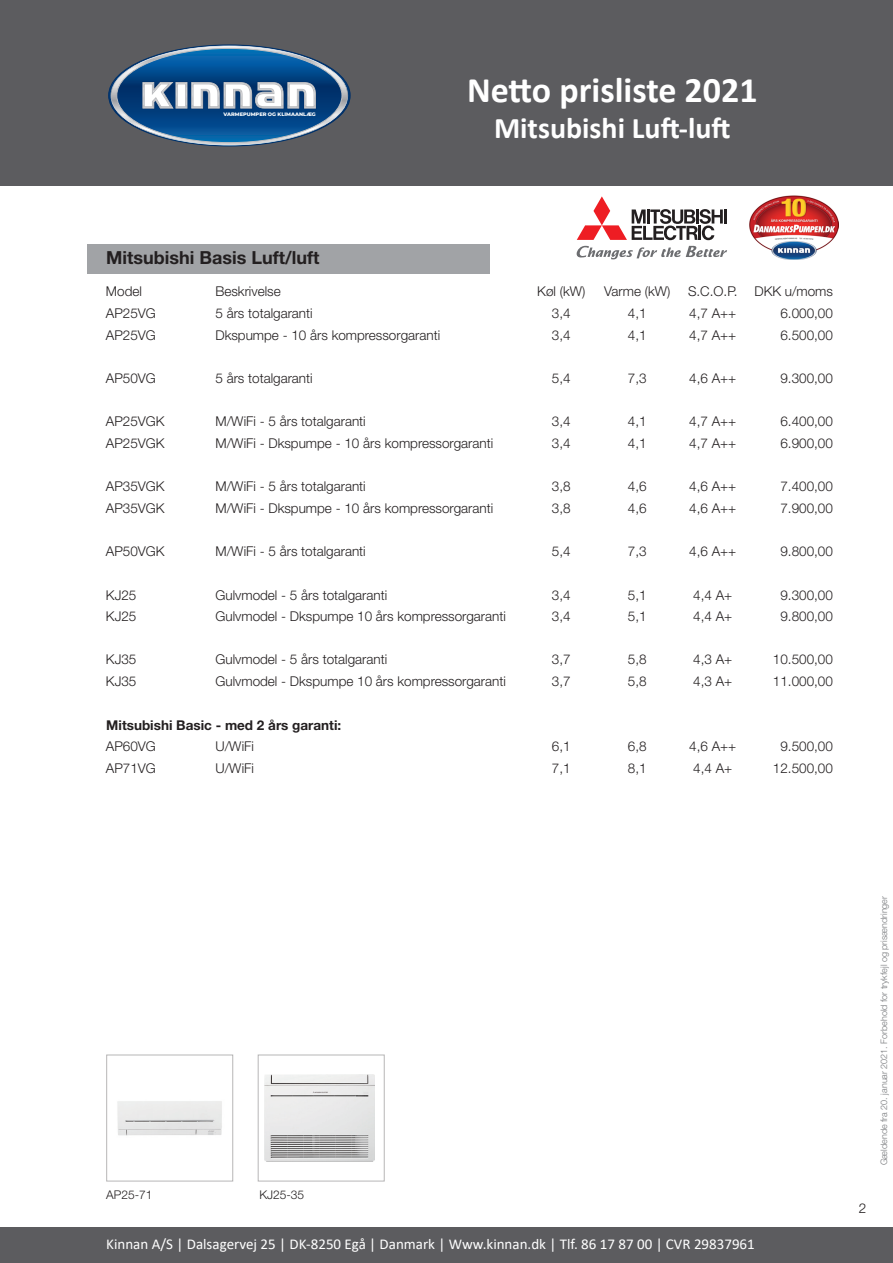
<style>
.page{position:relative;width:893px;height:1263px;background:#fff}
.page>*{position:absolute;margin:0;border:0;box-sizing:border-box;transform-origin:0 0}
.t1{font:700 36px "Calibri";color:#fff}
.t2{font:700 30px "Calibri";color:#fff}
.Paragraph_Style_1{font:700 18px "Helvetica Neue LT Std";color:#231f20}
.t3{font:15px "Calibri";color:#fff}
.Prisliste_tabel{font:300 13.5px "Helvetica Neue LT Std";color:#231f20}
.Pris{font:300 13.5px "Helvetica Neue LT Std";color:#231f20}
.Tabel_produkt{font:700 13.5px "Helvetica Neue LT Std";color:#231f20}
.Produktbillede_tekst{font:300 12px "Helvetica Neue LT Std";color:#231f20}
.t4{font:300 9px "Helvetica Neue LT Std";color:#76787b}
.t5{font:800 5.1px "Montserrat";color:#fff}
</style>
<div class="page">
<div style="left:0;top:0;width:893px;height:186px;background:#5c5c5f"></div>
<svg style="left:109px;top:45px;width:241px;height:101px"></svg>
<div style="left:0;top:1227px;width:893px;height:36px;background:#5c5c5f"></div>
<div style="left:87px;top:244px;width:403px;height:30px;background:#a1a3a6"></div>
<svg style="left:577px;top:246px;width:150px;height:13px"></svg>
<hr style="left:724px;top:209px;width:3px;height:15px;background:#231f20">
<svg style="left:577px;top:196px;width:146px;height:44px"></svg>
<img style="left:750px;top:195px;width:89px;height:64px">
<img style="left:117px;top:1101px;width:105px;height:35px">
<img style="left:265px;top:1074px;width:109px;height:87px">
<p class="t5" style="left:224px;top:111px;width:94px">VARMEPUMPER OG KLIMAANLÆG</p>
<h1 class="t1" style="left:467px;top:64px;width:292px">Netto prisliste 2021</h1>
<h2 class="t2" style="left:494px;top:106px;width:238px">Mitsubishi Luft-luft</h2>
<p class="Paragraph_Style_1" style="left:106px;top:246px;width:215px">Mitsubishi Basis Luft/luft</p>
<p class="Prisliste_tabel" style="left:106px;top:283px;width:38px">Model</p>
<p class="Prisliste_tabel" style="left:215px;top:283px;width:67px">Beskrivelse</p>
<p class="Prisliste_tabel" style="left:537px;top:283px;width:50px">Køl (kW)</p>
<p class="Prisliste_tabel" style="left:604px;top:283px;width:68px">Varme (kW)</p>
<p class="Prisliste_tabel" style="left:688px;top:283px;width:51px">S.C.O.P.</p>
<p class="Pris" style="left:754px;top:283px;width:80px">DKK u/moms</p>
<p class="Prisliste_tabel" style="left:106px;top:305px;width:52px">AP25VG</p>
<p class="Prisliste_tabel" style="left:215px;top:305px;width:99px">5 års totalgaranti</p>
<p class="Prisliste_tabel" style="left:552px;top:305px;width:20px">3,4</p>
<p class="Prisliste_tabel" style="left:628px;top:305px;width:20px">4,1</p>
<p class="Prisliste_tabel" style="left:689px;top:305px;width:49px">4,7 A++</p>
<p class="Pris" style="left:780px;top:305px;width:54px">6.000,00</p>
<p class="Prisliste_tabel" style="left:106px;top:326px;width:52px">AP25VG</p>
<p class="Prisliste_tabel" style="left:215px;top:326px;width:226px">Dkspumpe - 10 års kompressorgaranti</p>
<p class="Prisliste_tabel" style="left:552px;top:326px;width:20px">3,4</p>
<p class="Prisliste_tabel" style="left:628px;top:326px;width:20px">4,1</p>
<p class="Prisliste_tabel" style="left:689px;top:326px;width:49px">4,7 A++</p>
<p class="Pris" style="left:780px;top:326px;width:54px">6.500,00</p>
<p class="Prisliste_tabel" style="left:106px;top:370px;width:52px">AP50VG</p>
<p class="Prisliste_tabel" style="left:215px;top:370px;width:99px">5 års totalgaranti</p>
<p class="Prisliste_tabel" style="left:552px;top:370px;width:20px">5,4</p>
<p class="Prisliste_tabel" style="left:628px;top:370px;width:20px">7,3</p>
<p class="Prisliste_tabel" style="left:689px;top:370px;width:49px">4,6 A++</p>
<p class="Pris" style="left:780px;top:370px;width:54px">9.300,00</p>
<p class="Prisliste_tabel" style="left:106px;top:413px;width:60px">AP25VGK</p>
<p class="Prisliste_tabel" style="left:215px;top:413px;width:152px">M/WiFi - 5 års totalgaranti</p>
<p class="Prisliste_tabel" style="left:552px;top:413px;width:20px">3,4</p>
<p class="Prisliste_tabel" style="left:628px;top:413px;width:20px">4,1</p>
<p class="Prisliste_tabel" style="left:689px;top:413px;width:49px">4,7 A++</p>
<p class="Pris" style="left:780px;top:413px;width:54px">6.400,00</p>
<p class="Prisliste_tabel" style="left:106px;top:435px;width:60px">AP25VGK</p>
<p class="Prisliste_tabel" style="left:215px;top:435px;width:279px">M/WiFi - Dkspumpe - 10 års kompressorgaranti</p>
<p class="Prisliste_tabel" style="left:552px;top:435px;width:20px">3,4</p>
<p class="Prisliste_tabel" style="left:628px;top:435px;width:20px">4,1</p>
<p class="Prisliste_tabel" style="left:689px;top:435px;width:49px">4,7 A++</p>
<p class="Pris" style="left:780px;top:435px;width:54px">6.900,00</p>
<p class="Prisliste_tabel" style="left:106px;top:478px;width:60px">AP35VGK</p>
<p class="Prisliste_tabel" style="left:215px;top:478px;width:152px">M/WiFi - 5 års totalgaranti</p>
<p class="Prisliste_tabel" style="left:552px;top:478px;width:20px">3,8</p>
<p class="Prisliste_tabel" style="left:628px;top:478px;width:20px">4,6</p>
<p class="Prisliste_tabel" style="left:689px;top:478px;width:49px">4,6 A++</p>
<p class="Pris" style="left:780px;top:478px;width:54px">7.400,00</p>
<p class="Prisliste_tabel" style="left:106px;top:500px;width:60px">AP35VGK</p>
<p class="Prisliste_tabel" style="left:215px;top:500px;width:279px">M/WiFi - Dkspumpe - 10 års kompressorgaranti</p>
<p class="Prisliste_tabel" style="left:552px;top:500px;width:20px">3,8</p>
<p class="Prisliste_tabel" style="left:628px;top:500px;width:20px">4,6</p>
<p class="Prisliste_tabel" style="left:689px;top:500px;width:49px">4,6 A++</p>
<p class="Pris" style="left:780px;top:500px;width:54px">7.900,00</p>
<p class="Prisliste_tabel" style="left:106px;top:543px;width:60px">AP50VGK</p>
<p class="Prisliste_tabel" style="left:215px;top:543px;width:152px">M/WiFi - 5 års totalgaranti</p>
<p class="Prisliste_tabel" style="left:552px;top:543px;width:20px">5,4</p>
<p class="Prisliste_tabel" style="left:628px;top:543px;width:20px">7,3</p>
<p class="Prisliste_tabel" style="left:689px;top:543px;width:49px">4,6 A++</p>
<p class="Pris" style="left:780px;top:543px;width:54px">9.800,00</p>
<p class="Prisliste_tabel" style="left:106px;top:586px;width:32px">KJ25</p>
<p class="Prisliste_tabel" style="left:215px;top:586px;width:173px">Gulvmodel - 5 års totalgaranti</p>
<p class="Prisliste_tabel" style="left:552px;top:586px;width:20px">3,4</p>
<p class="Prisliste_tabel" style="left:628px;top:586px;width:20px">5,1</p>
<p class="Prisliste_tabel" style="left:693px;top:586px;width:41px">4,4 A+</p>
<p class="Pris" style="left:780px;top:586px;width:54px">9.300,00</p>
<p class="Prisliste_tabel" style="left:106px;top:608px;width:32px">KJ25</p>
<p class="Prisliste_tabel" style="left:215px;top:608px;width:292px">Gulvmodel - Dkspumpe 10 års kompressorgaranti</p>
<p class="Prisliste_tabel" style="left:552px;top:608px;width:20px">3,4</p>
<p class="Prisliste_tabel" style="left:628px;top:608px;width:20px">5,1</p>
<p class="Prisliste_tabel" style="left:693px;top:608px;width:41px">4,4 A+</p>
<p class="Pris" style="left:780px;top:608px;width:54px">9.800,00</p>
<p class="Prisliste_tabel" style="left:106px;top:651px;width:32px">KJ35</p>
<p class="Prisliste_tabel" style="left:215px;top:651px;width:173px">Gulvmodel - 5 års totalgaranti</p>
<p class="Prisliste_tabel" style="left:552px;top:651px;width:20px">3,7</p>
<p class="Prisliste_tabel" style="left:628px;top:651px;width:20px">5,8</p>
<p class="Prisliste_tabel" style="left:693px;top:651px;width:41px">4,3 A+</p>
<p class="Pris" style="left:773px;top:651px;width:62px">10.500,00</p>
<p class="Prisliste_tabel" style="left:106px;top:673px;width:32px">KJ35</p>
<p class="Prisliste_tabel" style="left:215px;top:673px;width:292px">Gulvmodel - Dkspumpe 10 års kompressorgaranti</p>
<p class="Prisliste_tabel" style="left:552px;top:673px;width:20px">3,7</p>
<p class="Prisliste_tabel" style="left:628px;top:673px;width:20px">5,8</p>
<p class="Prisliste_tabel" style="left:693px;top:673px;width:41px">4,3 A+</p>
<p class="Pris" style="left:773px;top:673px;width:62px">11.000,00</p>
<p class="Tabel_produkt" style="left:106px;top:717px;width:236px">Mitsubishi Basic - med 2 års garanti:</p>
<p class="Prisliste_tabel" style="left:106px;top:738px;width:52px">AP60VG</p>
<p class="Prisliste_tabel" style="left:215px;top:738px;width:40px">U/WiFi</p>
<p class="Prisliste_tabel" style="left:552px;top:738px;width:20px">6,1</p>
<p class="Prisliste_tabel" style="left:628px;top:738px;width:20px">6,8</p>
<p class="Prisliste_tabel" style="left:689px;top:738px;width:49px">4,6 A++</p>
<p class="Pris" style="left:780px;top:738px;width:54px">9.500,00</p>
<p class="Prisliste_tabel" style="left:106px;top:760px;width:52px">AP71VG</p>
<p class="Prisliste_tabel" style="left:215px;top:760px;width:40px">U/WiFi</p>
<p class="Prisliste_tabel" style="left:552px;top:760px;width:20px">7,1</p>
<p class="Prisliste_tabel" style="left:628px;top:760px;width:20px">8,1</p>
<p class="Prisliste_tabel" style="left:693px;top:760px;width:41px">4,4 A+</p>
<p class="Pris" style="left:773px;top:760px;width:62px">12.500,00</p>
<p class="Produktbillede_tekst" style="left:106px;top:1188px;width:48px">AP25-71</p>
<p class="Produktbillede_tekst" style="left:259px;top:1188px;width:46px">KJ25-35</p>
<p class="t3" style="left:106px;top:1233px;width:650px">Kinnan A/S | Dalsagervej 25 | DK-8250 Egå | Danmark | Www.kinnan.dk | Tlf. 86 17 87 00 | CVR 29837961</p>
<p class="t4" style="left:878px;top:1165px;width:271px;rotate:-90deg">Gældende fra 20. januar 2021. Forbehold for trykfejl og prisændringer</p>
<p class="Prisliste_tabel" style="left:859px;top:1200px;width:9px">2</p>
</div>
